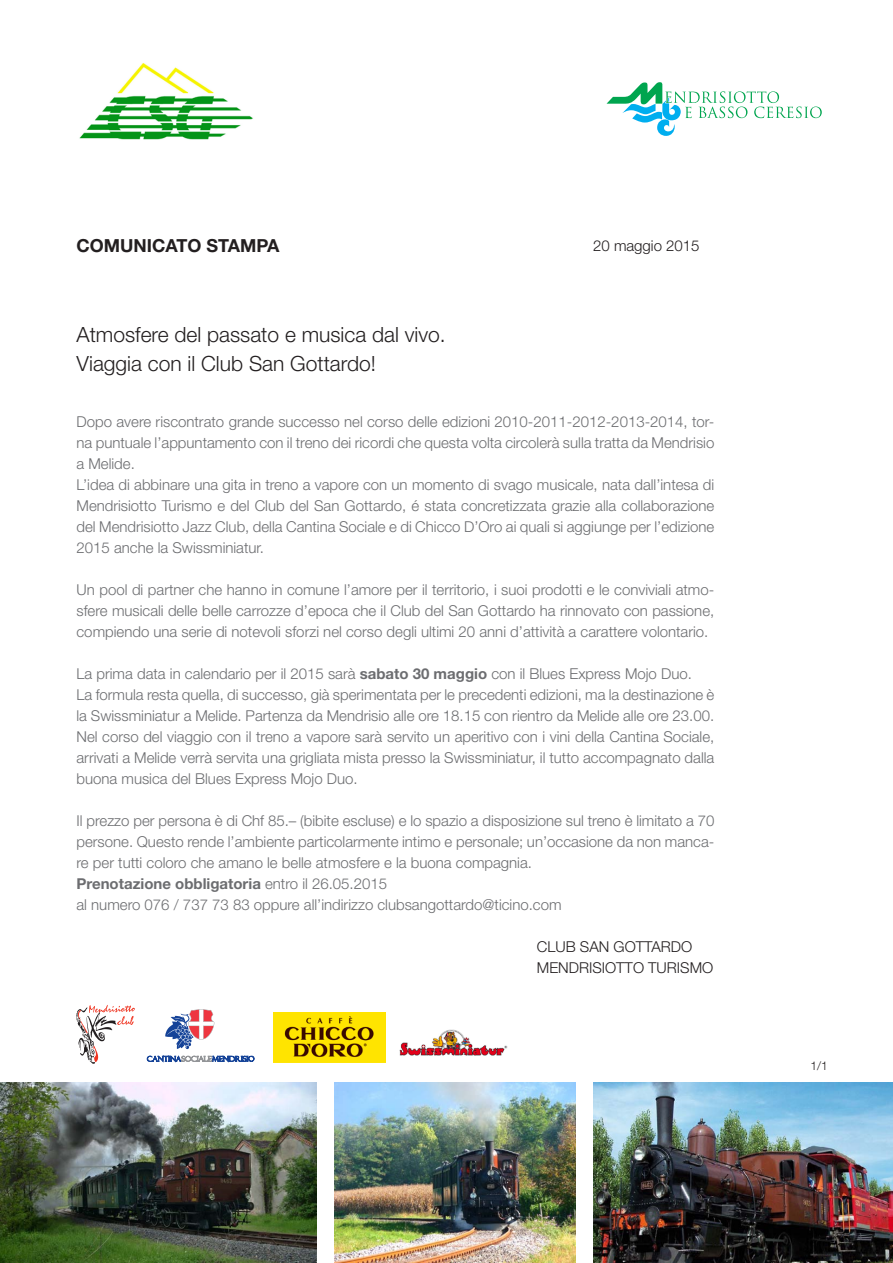
<style>
.page{position:relative;width:893px;height:1263px;background:#fff}
.page>*{position:absolute;margin:0;border:0;box-sizing:border-box;transform-origin:0 0}
.t1{font:300 21px "Helvetica Neue";color:#231f20}
.t2{font:700 18px "Helvetica Neue";color:#231f20}
.t3{font:300 15px/21px "Helvetica Neue";color:#6c6d70;text-align:justify}
.t4{font:300 15px "Helvetica Neue";color:#231f20}
.t5{font:700 15px "Helvetica Neue";color:#6c6d70}
.t6{font:300 12px "Helvetica Neue";color:#231f20}
.s1{font-weight:700}
.s2{font-weight:300}
</style>
<div class="page">
<svg style="left:606px;top:82px;width:216px;height:54px"></svg>
<img style="left:79px;top:63px;width:174px;height:77px">
<img style="left:335px;top:1083px;width:240px;height:180px">
<img style="left:0;top:1083px;width:317px;height:180px">
<img style="left:593px;top:1083px;width:300px;height:180px">
<svg style="left:165px;top:1009px;width:50px;height:40px"></svg>
<svg style="left:147px;top:1056px;width:107px;height:6px"></svg>
<img style="left:399px;top:1029px;width:109px;height:27px">
<svg style="left:76px;top:1005px;width:59px;height:59px"></svg>
<img style="left:274px;top:1012px;width:111px;height:50px">
<p class="t2" style="left:77px;top:235px;width:205px">COMUNICATO STAMPA</p>
<p class="t1" style="left:77px;top:322px;width:371px">Atmosfere del passato e musica dal vivo.</p>
<p class="t1" style="left:77px;top:351px;width:301px">Viaggia con il Club San Gottardo!</p>
<p class="t4" style="left:593px;top:236px;width:108px">20 maggio 2015</p>
<p class="t3" style="left:77px;top:411px;width:639px">Dopo avere riscontrato grande successo nel corso delle edizioni 2010-2011-2012-2013-2014, tor&shy;na puntuale l’appuntamento con il treno dei ricordi che questa volta circolerà sulla tratta da Mendrisio a Melide.</p>
<p class="t3" style="left:77px;top:474px;width:639px">L’idea di abbinare una gita in treno a vapore con un momento di svago musicale, nata dall’intesa di Mendrisiotto Turismo e del Club del San Gottardo, é stata concretizzata grazie alla collaborazione del Mendrisiotto Jazz Club, della Cantina Sociale e di Chicco D’Oro ai quali si aggiunge per l’edizione 2015 anche la Swissminiatur.</p>
<p class="t3" style="left:77px;top:579px;width:639px">Un pool di partner che hanno in comune l’amore per il territorio, i suoi prodotti e le conviviali atmo&shy;sfere musicali delle belle carrozze d’epoca che il Club del San Gottardo ha rinnovato con passione, compiendo una serie di notevoli sforzi nel corso degli ultimi 20 anni d’attività a carattere volontario.</p>
<p class="t3" style="left:77px;top:663px;width:617px">La prima data in calendario per il 2015 sarà <span class="s1">sabato 30 maggio</span> con il Blues Express Mojo Duo.</p>
<p class="t3" style="left:77px;top:684px;width:639px">La formula resta quella, di successo, già sperimentata per le precedenti edizioni, ma la destinazione è la Swissminiatur a Melide. Partenza da Mendrisio alle ore 18.15 con rientro da Melide alle ore 23.00.</p>
<p class="t3" style="left:77px;top:726px;width:639px">Nel corso del viaggio con il treno a vapore sarà servito un aperitivo con i vini della Cantina Sociale, arrivati a Melide verrà servita una grigliata mista presso la Swissminiatur, il tutto accompagnato dalla buona musica del Blues Express Mojo Duo.</p>
<p class="t3" style="left:77px;top:810px;width:639px">Il prezzo per persona è di Chf 85.– (bibite escluse) e lo spazio a disposizione sul treno è limitato a 70 persone. Questo rende l’ambiente particolarmente intimo e personale; un’occasione da non manca&shy;re per tutti coloro che amano le belle atmosfere e la buona compagnia.</p>
<p class="t5" style="left:77px;top:875px;width:312px">Prenotazione obbligatoria <span class="s2">entro il 26.05.2015</span></p>
<p class="t3" style="left:77px;top:894px;width:486px">al numero 076 / 737 73 83 oppure all’indirizzo clubsangottardo@ticino.com</p>
<p class="t4" style="left:537px;top:937px;width:157px">CLUB SAN GOTTARDO</p>
<p class="t4" style="left:537px;top:958px;width:178px">MENDRISIOTTO TURISMO</p>
<p class="t6" style="left:811px;top:1059px;width:19px">1/1</p>
</div>
